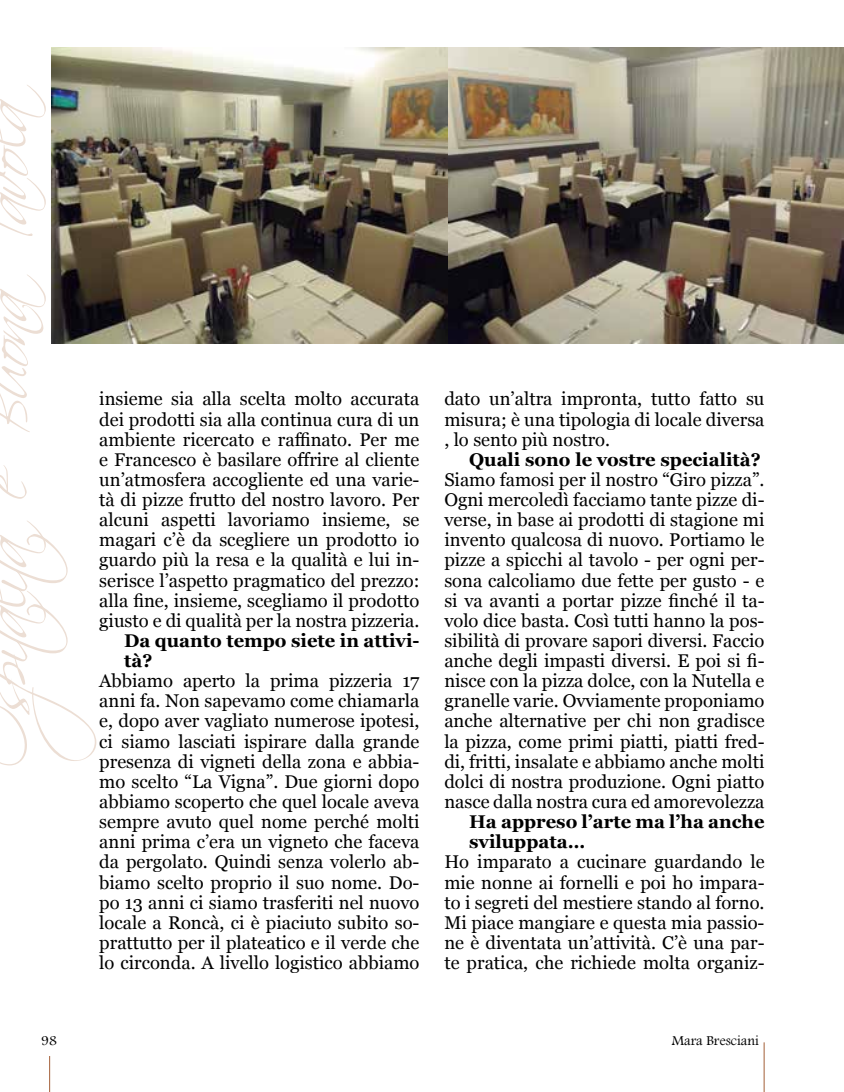
<style>
.page{position:relative;width:844px;height:1092px;background:#fff}
.page>*{position:absolute;margin:0;border:0;box-sizing:border-box;transform-origin:0 0}
.t1{font:73.5px "Scriptina";letter-spacing:-.36em;color:#ecded4}
.t2{font:18.38px/20.1px "Georgia";color:#000;text-align:justify}
.t3{font:700 18.38px/20.1px "Georgia";color:#000}
.t4{font:14px "Footlight MT Light";color:#000}
</style>
<div class="page">
<hr style="left:49px;top:1055px;width:1px;height:36px;background:#a45f37">
<hr style="left:763px;top:1042px;width:1px;height:49px;background:#a45f37">
<img style="left:52px;top:47px;width:791px;height:297px">
<h1 class="t1" style="left:-42px;top:714px;width:631px;rotate:-90deg">spitaita e Buona avo a</h1>
<p class="t2" style="left:99px;top:388px;width:321px">insieme sia alla scelta molto accurata dei prodotti sia alla continua cura di un ambiente ricercato e raffinato. Per me e Francesco è basilare offrire al cliente un’atmosfera accogliente ed una varie&shy;tà di pizze frutto del nostro lavoro. Per alcuni aspetti lavoriamo insieme, se magari c’è da scegliere un prodotto io guardo più la resa e la qualità e lui in&shy;serisce l’aspetto pragmatico del prezzo: alla fine, insieme, scegliamo il prodotto giusto e di qualità per la nostra pizzeria.</p>
<p class="t3" style="left:124px;top:629px;width:297px">Da quanto tempo siete in attivi&shy;tà?</p>
<p class="t2" style="left:99px;top:670px;width:321px">Abbiamo aperto la prima pizzeria 17 anni fa. Non sapevamo come chiamarla e, dopo aver vagliato numerose ipotesi, ci siamo lasciati ispirare dalla grande presenza di vigneti della zona e abbia&shy;mo scelto “La Vigna”. Due giorni dopo abbiamo scoperto che quel locale aveva sempre avuto quel nome perché molti anni prima c’era un vigneto che faceva da pergolato. Quindi senza volerlo ab&shy;biamo scelto proprio il suo nome. Do&shy;po 13 anni ci siamo trasferiti nel nuovo locale a Roncà, ci è piaciuto subito so&shy;prattutto per il plateatico e il verde che lo circonda. A livello logistico abbiamo</p>
<p class="t2" style="left:444px;top:388px;width:321px">dato un’altra impronta, tutto fatto su misura; è una tipologia di locale diversa , lo sento più nostro.</p>
<p class="t3" style="left:469px;top:448px;width:293px">Quali sono le vostre specialità?</p>
<p class="t2" style="left:444px;top:468px;width:321px">Siamo famosi per il nostro “Giro pizza”.<br>Ogni mercoledì facciamo tante pizze di&shy;verse, in base ai prodotti di stagione mi invento qualcosa di nuovo. Portiamo le pizze a spicchi al tavolo - per ogni per&shy;sona calcoliamo due fette per gusto - e si va avanti a portar pizze finché il ta&shy;volo dice basta. Così tutti hanno la pos&shy;sibilità di provare sapori diversi. Faccio anche degli impasti diversi. E poi si fi&shy;nisce con la pizza dolce, con la Nutella e granelle varie. Ovviamente proponiamo anche alternative per chi non gradisce la pizza, come primi piatti, piatti fred&shy;di, fritti, insalate e abbiamo anche molti dolci di nostra produzione. Ogni piatto nasce dalla nostra cura ed amorevolezza</p>
<p class="t3" style="left:469px;top:810px;width:297px">Ha appreso l’arte ma l’ha anche sviluppata…</p>
<p class="t2" style="left:444px;top:851px;width:321px">Ho imparato a cucinare guardando le mie nonne ai fornelli e poi ho impara&shy;to i segreti del mestiere stando al forno.<br>Mi piace mangiare e questa mia passio&shy;ne è diventata un’attività. C’è una par&shy;te pratica, che richiede molta organiz-</p>
<p class="t4" style="left:41px;top:1031px;width:17px">98</p>
<p class="t4" style="left:671px;top:1031px;width:89px">Mara Bresciani</p>
</div>
